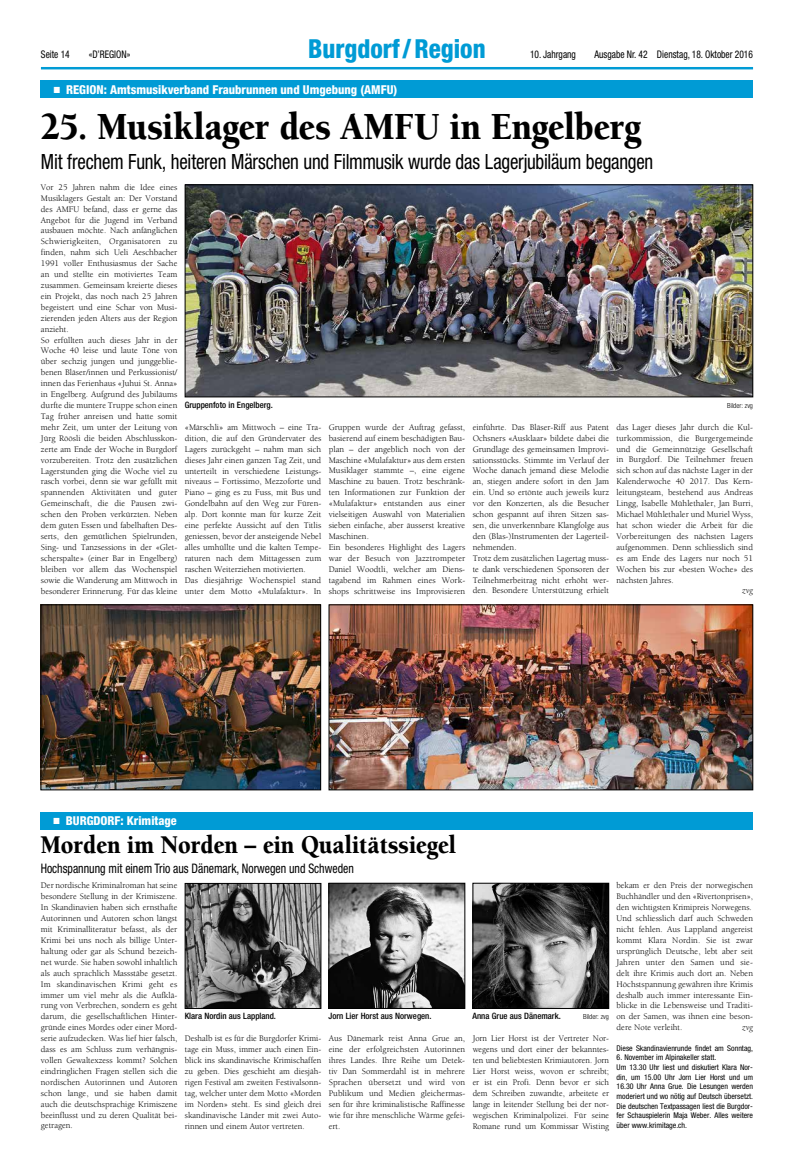
<style>
.page{position:relative;width:794px;height:1166px;background:#fff}
.page>*{position:absolute;margin:0;border:0;box-sizing:border-box;transform-origin:0 0}
.t1{font:900 39.38px "Berkeley";letter-spacing:-.01em;color:#000;scale:.9 1}
.t2{font:900 26.25px "Berkeley";color:#000;scale:.9 1}
.t3{font:800 condensed 26.25px "Helvetica Neue";color:#009bd5;scale:.95 1}
.t4{font:condensed 21px "Helvetica Neue";letter-spacing:-.015em;color:#000;scale:.9 1}
.t5{font:condensed 13.12px "Helvetica Neue";color:#000;scale:.9 1}
.t6{font:800 condensed 12.25px "Helvetica Neue";color:#fff}
.t7{font:condensed 10.5px "Helvetica Neue";color:#000;scale:.9 1}
.t8{font:8.75px/10.9px "Berkeley";color:#000}
.t9{font:500 condensed 8.75px "Helvetica Neue";color:#000}
.t10{font:italic 8.75px "Berkeley";color:#000}
.t11{font:condensed 7.88px/9.6px "Helvetica Neue";color:#000}
.t12{font:300 condensed 7px "Helvetica Neue";color:#000}
.s1{font-family:"Mathematical Pi Six";font-weight:400;font-stretch:normal;font-size:8.75px}
</style>
<div class="page">
<hr style="left:41px;top:67px;width:712px;height:2px;background:#009bd5">
<div style="left:41px;top:81px;width:712px;height:17px;background:#009bd5"></div>
<img style="left:187px;top:187px;width:564px;height:208px">
<div style="left:185px;top:185px;width:568px;height:212px;border:1px solid #000"></div>
<img style="left:331px;top:606px;width:420px;height:182px">
<div style="left:329px;top:604px;width:424px;height:186px;border:1px solid #000"></div>
<div style="left:41px;top:812px;width:712px;height:17px;background:#009bd5"></div>
<img style="left:475px;top:885px;width:132px;height:121px">
<div style="left:473px;top:883px;width:136px;height:125px;border:1px solid #000"></div>
<img style="left:331px;top:885px;width:132px;height:121px">
<div style="left:329px;top:883px;width:136px;height:125px;border:1px solid #000"></div>
<img style="left:187px;top:885px;width:132px;height:121px">
<div style="left:185px;top:883px;width:136px;height:125px;border:1px solid #000"></div>
<img style="left:43px;top:606px;width:276px;height:182px">
<div style="left:41px;top:604px;width:280px;height:186px;border:1px solid #000"></div>
<p class="t7" style="left:41px;top:49px;width:34px">Seite 14</p>
<p class="t7" style="left:89px;top:49px;width:48px">«D’REGION»</p>
<h2 class="t3" style="left:308px;top:33px;width:188px">Burgdorf/Region</h2>
<p class="t7" style="left:530px;top:49px;width:53px">10. Jahrgang</p>
<p class="t7" style="left:594px;top:49px;width:178px">Ausgabe Nr. 42 Dienstag, 18. Oktober 2016</p>
<h3 class="t6" style="left:53px;top:82px;width:345px"><span class="s1">j</span> REGION: Amtsmusikverband Fraubrunnen und Umgebung (AMFU)</h3>
<h1 class="t1" style="left:41px;top:106px;width:668px">25. Musiklager des AMFU in Engelberg</h1>
<h3 class="t4" style="left:41px;top:150px;width:682px">Mit frechem Funk, heiteren Märschen und Filmmusik wurde das Lagerjubiläum begangen</h3>
<p class="t8" style="left:41px;top:182px;width:138px">Vor 25 Jahren nahm die Idee eines Musiklagers Gestalt an: Der Vorstand des AMFU befand, dass er gerne das Angebot für die Jugend im Verband ausbauen möchte. Nach anfänglichen Schwierigkeiten, Organisatoren zu finden, nahm sich Ueli Aeschbacher 1991 voller Enthusiasmus der Sache an und stellte ein motiviertes Team zusammen. Gemeinsam kreierte dieses ein Projekt, das noch nach 25 Jahren begeistert und eine Schar von Musi&shy;zierenden jeden Alters aus der Region anzieht.<br>So erfüllten auch dieses Jahr in der Woche 40 leise und laute Töne von über sechzig jungen und junggeblie&shy;benen Bläser/innen und Perkussionist/ innen das Ferienhaus «Juhui St. Anna» in Engelberg. Aufgrund des Jubiläums durfte die muntere Truppe schon einen Tag früher anreisen und hatte somit mehr Zeit, um unter der Leitung von Jürg Röösli die beiden Abschlusskon&shy;zerte am Ende der Woche in Burgdorf vorzubereiten. Trotz den zusätzlichen Lagerstunden ging die Woche viel zu rasch vorbei, denn sie war gefüllt mit spannenden Aktivitäten und guter Gemeinschaft, die die Pausen zwi&shy;schen den Proben verkürzten. Neben dem guten Essen und fabelhaften Des&shy;serts, den gemütlichen Spielrunden, Sing- und Tanzsessions in der «Glet&shy;scherspalte» (einer Bar in Engelberg) bleiben vor allem das Wochenspiel sowie die Wanderung am Mittwoch in besonderer Erinnerung. Für das kleine</p>
<p class="t9" style="left:185px;top:400px;width:90px">Gruppenfoto in Engelberg.</p>
<p class="t12" style="left:727px;top:402px;width:27px">Bilder: zvg</p>
<p class="t8" style="left:185px;top:422px;width:138px">«Märschli» am Mittwoch – eine Tra&shy;dition, die auf den Gründervater des Lagers zurückgeht – nahm man sich dieses Jahr einen ganzen Tag Zeit, und unterteilt in verschiedene Leistungs&shy;niveaus – Fortissimo, Mezzoforte und Piano – ging es zu Fuss, mit Bus und Gondelbahn auf den Weg zur Füren&shy;alp. Dort konnte man für kurze Zeit eine perfekte Aussicht auf den Titlis geniessen, bevor der ansteigende Nebel alles umhüllte und die kalten Tempe&shy;raturen nach dem Mittagessen zum raschen Weiterziehen motivierten.<br>Das diesjährige Wochenspiel stand unter dem Motto «Mulafaktur». In</p>
<p class="t8" style="left:329px;top:422px;width:138px">Gruppen wurde der Auftrag gefasst, basierend auf einem beschädigten Bau&shy;plan – der angeblich noch von der Maschine «Mulafaktur» aus dem ersten Musiklager stammte –, eine eigene Maschine zu bauen. Trotz beschränk&shy;ten Informationen zur Funktion der «Mulafaktur» entstanden aus einer vielseitigen Auswahl von Materialien sieben einfache, aber äusserst kreative Maschinen.<br>Ein besonderes Highlight des Lagers war der Besuch von Jazztrompeter Daniel Woodtli, welcher am Diens&shy;tagabend im Rahmen eines Work&shy;shops schrittweise ins Improvisieren</p>
<p class="t8" style="left:473px;top:422px;width:138px">einführte. Das Bläser-Riff aus Patent Ochsners «Ausklaar» bildete dabei die Grundlage des gemeinsamen Improvi&shy;sationsstücks. Stimmte im Verlauf der Woche danach jemand diese Melodie an, stiegen andere sofort in den Jam ein. Und so ertönte auch jeweils kurz vor den Konzerten, als die Besucher schon gespannt auf ihren Sitzen sas&shy;sen, die unverkennbare Klangfolge aus den (Blas-)Instrumenten der Lagerteil&shy;nehmenden.<br>Trotz dem zusätzlichen Lagertag muss&shy;te dank verschiedenen Sponsoren der Teilnehmerbeitrag nicht erhöht wer&shy;den. Besondere Unterstützung erhielt</p>
<p class="t8" style="left:616px;top:422px;width:138px;text-align:justify">das Lager dieses Jahr durch die Kul&shy;turkommission, die Burgergemeinde und die Gemeinnützige Gesellschaft in Burgdorf. Die Teilnehmer freuen sich schon auf das nächste Lager in der Kalenderwoche 40 2017. Das Kern&shy;leitungsteam, bestehend aus Andreas Lingg, Isabelle Mühlethaler, Jan Burri, Michael Mühlethaler und Muriel Wyss, hat schon wieder die Arbeit für die Vorbereitungen des nächsten Lagers aufgenommen. Denn schliesslich sind es am Ende des Lagers nur noch 51<br>Wochen bis zur «besten Woche» des nächsten Jahres.</p>
<p class="t10" style="left:742px;top:586px;width:13px">zvg</p>
<h3 class="t6" style="left:53px;top:813px;width:125px"><span class="s1">j</span> BURGDORF: Krimitage</h3>
<h2 class="t2" style="left:41px;top:831px;width:463px">Morden im Norden – ein Qualitätssiegel</h2>
<h3 class="t5" style="left:41px;top:860px;width:349px">Hochspannung mit einem Trio aus Dänemark, Norwegen und Schweden</h3>
<p class="t8" style="left:41px;top:880px;width:138px;text-align:justify">Der nordische Kriminalroman hat seine besondere Stellung in der Krimiszene.<br>In Skandinavien haben sich ernsthafte Autorinnen und Autoren schon längst mit Kriminalliteratur befasst, als der Krimi bei uns noch als billige Unter&shy;haltung oder gar als Schund bezeich&shy;net wurde. Sie haben sowohl inhaltlich als auch sprachlich Massstäbe gesetzt.<br>Im skandinavischen Krimi geht es immer um viel mehr als die Aufklä&shy;rung von Verbrechen, sondern es geht darum, die gesellschaftlichen Hinter&shy;gründe eines Mordes oder einer Mord&shy;serie aufzudecken. Was lief hier falsch, dass es am Schluss zum verhängnis&shy;vollen Gewaltexzess kommt? Solchen eindringlichen Fragen stellen sich die nordischen Autorinnen und Autoren schon lange, und sie haben damit auch die deutschsprachige Krimiszene beeinflusst und zu deren Qualität bei&shy;getragen.</p>
<p class="t8" style="left:616px;top:880px;width:138px">bekam er den Preis der norwegischen Buchhändler und den «Rivertonprisen», den wichtigsten Krimipreis Norwegens.<br>Und schliesslich darf auch Schweden nicht fehlen. Aus Lappland angereist kommt Klara Nordin. Sie ist zwar ursprünglich Deutsche, lebt aber seit Jahren unter den Samen und sie&shy;delt ihre Krimis auch dort an. Neben Höchstspannung gewähren ihre Krimis deshalb auch immer interessante Ein&shy;blicke in die Lebensweise und Traditi&shy;on der Samen, was ihnen eine beson&shy;dere Note verleiht.</p>
<p class="t9" style="left:185px;top:1011px;width:93px">Klara Nordin aus Lappland.</p>
<p class="t9" style="left:328px;top:1011px;width:105px">Jorn Lier Horst aus Norwegen.</p>
<p class="t9" style="left:472px;top:1011px;width:90px">Anna Grue aus Dänemark.</p>
<p class="t12" style="left:583px;top:1013px;width:27px">Bilder: zvg</p>
<p class="t10" style="left:742px;top:1023px;width:13px">zvg</p>
<p class="t11" style="left:616px;top:1043px;width:138px">Diese Skandinavienrunde findet am Sonntag,</p>
<p class="t11" style="left:616px;top:1053px;width:138px">6. November im Alpinakeller statt.<br>Um 13.30 Uhr liest und diskutiert Klara Nor&shy;din, um 15.00 Uhr Jorn Lier Horst und um 16.30 Uhr Anna Grue. Die Lesungen werden moderiert und wo nötig auf Deutsch übersetzt.<br>Die deutschen Textpassagen liest die Burgdor&shy;fer Schauspielerin Maja Weber. Alles weitere über www.krimitage.ch.</p>
<p class="t8" style="left:185px;top:1033px;width:138px;text-align:justify">Deshalb ist es für die Burgdorfer Krimi&shy;tage ein Muss, immer auch einen Ein&shy;blick ins skandinavische Krimischaffen zu geben. Dies geschieht am diesjäh&shy;rigen Festival am zweiten Festivalsonn&shy;tag, welcher unter dem Motto «Morden im Norden» steht. Es sind gleich drei skandinavische Länder mit zwei Auto&shy;rinnen und einem Autor vertreten.</p>
<p class="t8" style="left:329px;top:1033px;width:138px;text-align:justify">Aus Dänemark reist Anna Grue an, eine der erfolgreichsten Autorinnen ihres Landes. Ihre Reihe um Detek&shy;tiv Dan Sommerdahl ist in mehrere Sprachen übersetzt und wird von Publikum und Medien gleichermas&shy;sen für ihre kriminalistische Raffinesse wie für ihre menschliche Wärme gefei&shy;ert.</p>
<p class="t8" style="left:473px;top:1033px;width:138px;text-align:justify">Jorn Lier Horst ist der Vertreter Nor&shy;wegens und dort einer der bekanntes&shy;ten und beliebtesten Krimiautoren. Jorn Lier Horst weiss, wovon er schreibt; er ist ein Profi. Denn bevor er sich dem Schreiben zuwandte, arbeitete er lange in leitender Stellung bei der nor&shy;wegischen Kriminalpolizei. Für seine Romane rund um Kommissar Wisting</p>
</div>
